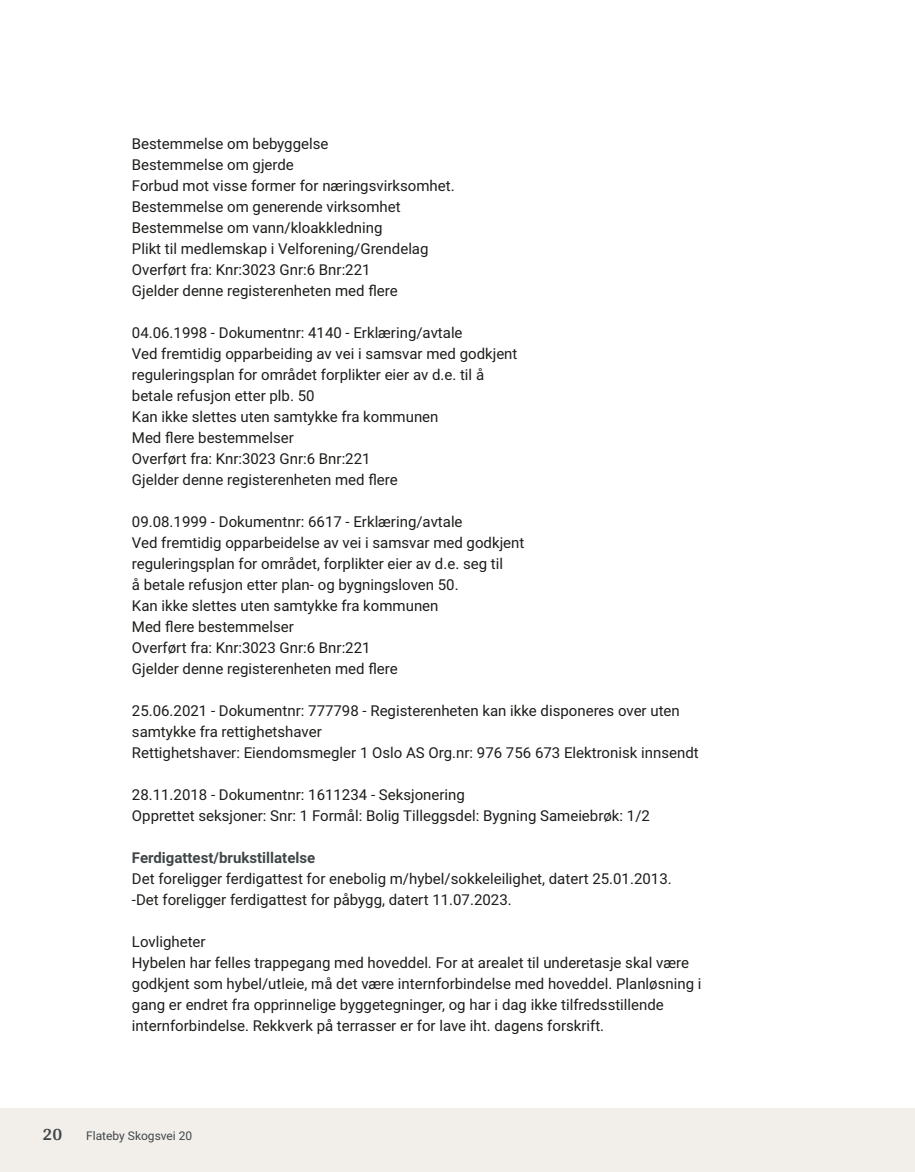
<style>
.page{position:relative;width:915px;height:1172px;background:#fff}
.page>*{position:absolute;margin:0;border:0;box-sizing:border-box;transform-origin:0 0}
.t1{font:700 18px "Arya";color:#414749}
.t2{font:15px/21px "Roboto Vitec";color:#1d1d1b}
.t3{font:700 15px "Roboto Vitec";color:#414749}
.t4{font:12px "Roboto Vitec";color:#414749}
</style>
<div class="page">
<div style="left:0;top:1108px;width:914px;height:64px;background:#f2eeea"></div>
<p class="t2" style="left:132px;top:132px;width:324px">Bestemmelse om bebyggelse<br>Bestemmelse om gjerde<br>Forbud mot visse former for næringsvirksomhet.<br>Bestemmelse om generende virksomhet Bestemmelse om vann/kloakkledning<br>Plikt til medlemskap i Velforening/Grendelag Overført fra: Knr:3023 Gnr:6 Bnr:221<br>Gjelder denne registerenheten med flere</p>
<p class="t2" style="left:132px;top:321px;width:387px">04.06.1998 ‑ Dokumentnr: 4140 ‑ Erklæring/avtale<br>Ved fremtidig opparbeiding av vei i samsvar med godkjent reguleringsplan for området forplikter eier av d.e. til å betale refusjon etter plb. 50<br>Kan ikke slettes uten samtykke fra kommunen<br>Med flere bestemmelser<br>Overført fra: Knr:3023 Gnr:6 Bnr:221<br>Gjelder denne registerenheten med flere</p>
<p class="t2" style="left:132px;top:510px;width:394px">09.08.1999 ‑ Dokumentnr: 6617 ‑ Erklæring/avtale<br>Ved fremtidig opparbeidelse av vei i samsvar med godkjent reguleringsplan for området, forplikter eier av d.e. seg til<br>å betale refusjon etter plan‑ og bygningsloven 50.<br>Kan ikke slettes uten samtykke fra kommunen<br>Med flere bestemmelser<br>Overført fra: Knr:3023 Gnr:6 Bnr:221<br>Gjelder denne registerenheten med flere</p>
<p class="t2" style="left:132px;top:699px;width:568px">25.06.2021 ‑ Dokumentnr: 777798 ‑ Registerenheten kan ikke disponeres over uten samtykke fra rettighetshaver<br>Rettighetshaver: Eiendomsmegler 1 Oslo AS Org.nr: 976 756 673 Elektronisk innsendt</p>
<p class="t2" style="left:132px;top:783px;width:519px">28.11.2018 ‑ Dokumentnr: 1611234 ‑ Seksjonering<br>Opprettet seksjoner: Snr: 1 Formål: Bolig Tilleggsdel: Bygning Sameiebrøk: 1/2</p>
<p class="t3" style="left:132px;top:847px;width:185px">Ferdigattest/brukstillatelse</p>
<p class="t2" style="left:132px;top:867px;width:541px">Det foreligger ferdigattest for enebolig m/hybel/sokkeleilighet, datert 25.01.2013. ‑Det foreligger ferdigattest for påbygg, datert 11.07.2023.</p>
<p class="t2" style="left:132px;top:930px;width:571px">Lovligheter<br>Hybelen har felles trappegang med hoveddel. For at arealet til underetasje skal være godkjent som hybel/utleie, må det være internforbindelse med hoveddel. Planløsning i gang er endret fra opprinnelige byggetegninger, og har i dag ikke tilfredsstillende internforbindelse. Rekkverk på terrasser er for lave iht. dagens forskrift.</p>
<p class="t1" style="left:43px;top:1123px;width:21px">20</p>
<p class="t4" style="left:86px;top:1127px;width:108px">Flateby Skogsvei 20</p>
</div>
